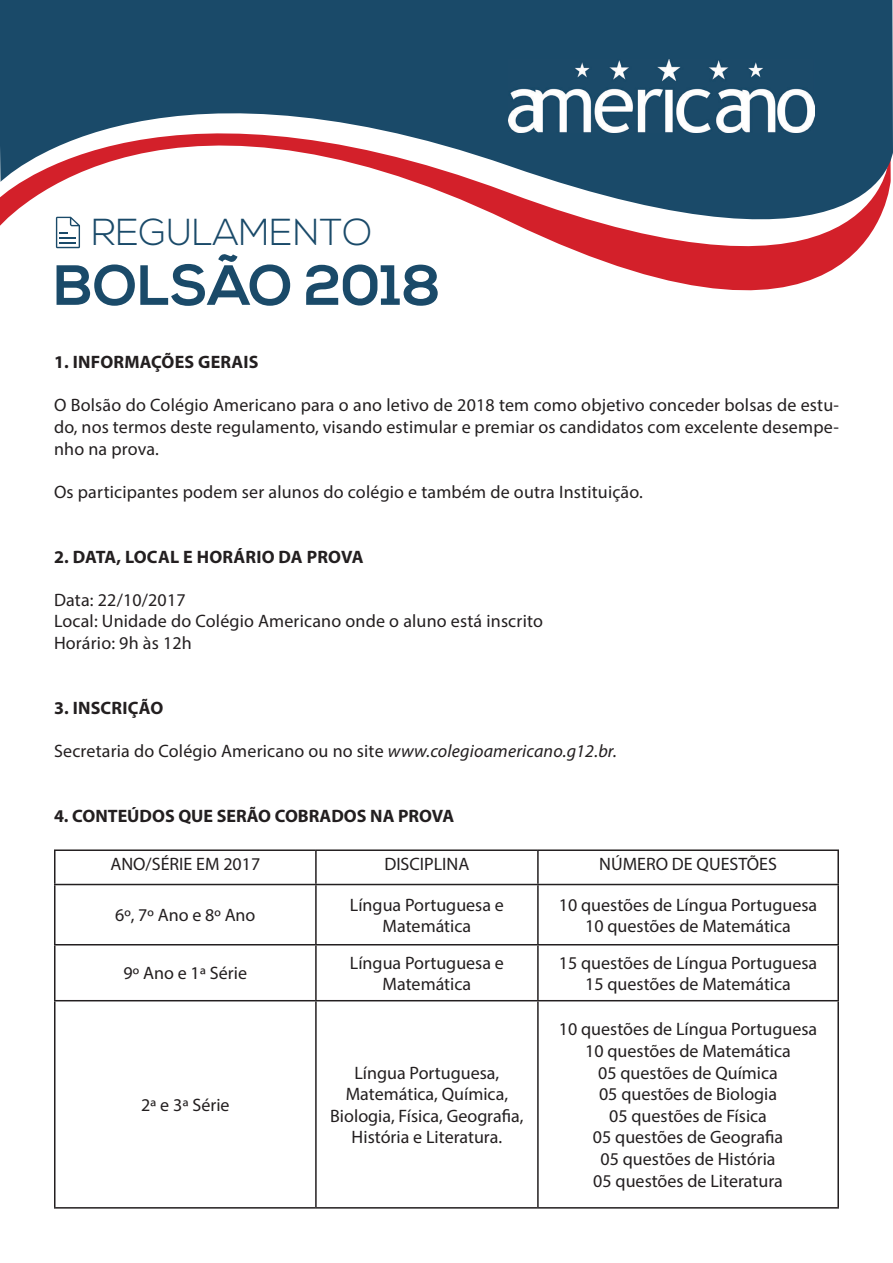
<style>
.page{position:relative;width:893px;height:1263px;background:#fff}
.page>*{position:absolute;margin:0;border:0;box-sizing:border-box;transform-origin:0 0}
.t1{font:700 56.55px "Nexa";color:#1a4a69}
.t2{font:300 37.5px "Nexa";color:#1a4a69}
.t3{font:18px/21.6px "Myriad Pro";color:#231f20;text-align:center}
.t4{font:700 18px "Myriad Pro";letter-spacing:.005em;color:#231f20}
.s1{font-style:italic}
</style>
<div class="page">
<svg style="left:0;top:0;width:893px;height:291px;fill:#1a4a69"></svg>
<hr style="left:54px;top:849px;width:262px;height:2px;background:#231f20">
<hr style="left:54px;top:851px;width:2px;height:33px;background:#231f20">
<hr style="left:316px;top:849px;width:222px;height:2px;background:#231f20">
<hr style="left:315px;top:851px;width:2px;height:33px;background:#231f20">
<hr style="left:538px;top:849px;width:301px;height:2px;background:#231f20">
<hr style="left:537px;top:851px;width:2px;height:33px;background:#231f20">
<hr style="left:837px;top:851px;width:2px;height:33px;background:#231f20">
<hr style="left:54px;top:884px;width:262px;height:1px;background:#231f20">
<hr style="left:54px;top:885px;width:2px;height:59px;background:#231f20">
<hr style="left:316px;top:884px;width:222px;height:1px;background:#231f20">
<hr style="left:315px;top:885px;width:2px;height:59px;background:#231f20">
<hr style="left:538px;top:884px;width:301px;height:1px;background:#231f20">
<hr style="left:537px;top:885px;width:2px;height:59px;background:#231f20">
<hr style="left:837px;top:885px;width:2px;height:59px;background:#231f20">
<hr style="left:54px;top:944px;width:262px;height:1px;background:#231f20">
<hr style="left:54px;top:945px;width:2px;height:55px;background:#231f20">
<hr style="left:316px;top:944px;width:222px;height:1px;background:#231f20">
<hr style="left:315px;top:945px;width:2px;height:55px;background:#231f20">
<hr style="left:538px;top:944px;width:301px;height:1px;background:#231f20">
<hr style="left:537px;top:945px;width:2px;height:55px;background:#231f20">
<hr style="left:837px;top:945px;width:2px;height:55px;background:#231f20">
<hr style="left:54px;top:1000px;width:262px;height:1px;background:#231f20">
<hr style="left:54px;top:1001px;width:2px;height:206px;background:#231f20">
<hr style="left:316px;top:1000px;width:222px;height:1px;background:#231f20">
<hr style="left:315px;top:1001px;width:2px;height:206px;background:#231f20">
<hr style="left:538px;top:1000px;width:301px;height:1px;background:#231f20">
<hr style="left:537px;top:1001px;width:2px;height:206px;background:#231f20">
<hr style="left:837px;top:1001px;width:2px;height:206px;background:#231f20">
<hr style="left:54px;top:1207px;width:262px;height:1px;background:#231f20">
<hr style="left:316px;top:1207px;width:222px;height:1px;background:#231f20">
<hr style="left:538px;top:1207px;width:301px;height:1px;background:#231f20">
<img style="left:508px;top:59px;width:307px;height:73px">
<svg style="left:56px;top:217px;width:24px;height:31px"></svg>
<h2 class="t2" style="left:92px;top:210px;width:283px">REGULAMENTO</h2>
<h1 class="t1" style="left:54px;top:253px;width:388px">BOLSÃO 2018</h1>
<p class="t4" style="left:54px;top:350px;width:206px">1. INFORMAÇÕES GERAIS</p>
<p class="t3" style="left:54px;top:394px;width:786px;text-align:justify">O Bolsão do Colégio Americano para o ano letivo de 2018 tem como objetivo conceder bolsas de estu&shy;do, nos termos deste regulamento, visando estimular e premiar os candidatos com excelente desempe&shy;nho na prova.</p>
<p class="t3" style="left:54px;top:481px;width:590px">Os participantes podem ser alunos do colégio e também de outra Instituição.</p>
<p class="t4" style="left:54px;top:545px;width:311px">2. DATA, LOCAL E HORÁRIO DA PROVA</p>
<p class="t3" style="left:54px;top:589px;width:490px;text-align:left">Data: 22/10/2017<br>Local: Unidade do Colégio Americano onde o aluno está inscrito<br>Horário: 9h às 12h</p>
<p class="t4" style="left:54px;top:696px;width:111px">3. INSCRIÇÃO</p>
<p class="t3" style="left:54px;top:740px;width:564px">Secretaria do Colégio Americano ou no site <span class="s1">www.colegioamericano.g12.br.</span></p>
<p class="t4" style="left:54px;top:804px;width:402px">4. CONTEÚDOS QUE SERÃO COBRADOS NA PROVA</p>
<p class="t3" style="left:110px;top:853px;width:151px">ANO/SÉRIE EM 2017</p>
<p class="t3" style="left:384px;top:853px;width:87px">DISCIPLINA</p>
<p class="t3" style="left:599px;top:853px;width:179px">NÚMERO DE QUESTÕES</p>
<p class="t3" style="left:115px;top:904px;width:142px">6º, 7º Ano e 8º Ano</p>
<p class="t3" style="left:350px;top:893px;width:156px">Língua Portuguesa e<br>Matemática</p>
<p class="t3" style="left:559px;top:893px;width:260px">10 questões de Língua Portuguesa<br>10 questões de Matemática</p>
<p class="t3" style="left:124px;top:962px;width:125px">9º Ano e 1ª Série</p>
<p class="t3" style="left:350px;top:951px;width:156px">Língua Portuguesa e<br>Matemática</p>
<p class="t3" style="left:559px;top:951px;width:260px">15 questões de Língua Portuguesa<br>15 questões de Matemática</p>
<p class="t3" style="left:141px;top:1094px;width:90px">2ª e 3ª Série</p>
<p class="t3" style="left:330px;top:1061px;width:195px">Língua Portuguesa,<br>Matemática, Química,<br>Biologia, Física, Geografia,<br>História e Literatura.</p>
<p class="t3" style="left:559px;top:1018px;width:260px">10 questões de Língua Portuguesa<br>10 questões de Matemática<br>05 questões de Química<br>05 questões de Biologia<br>05 questões de Física<br>05 questões de Geografia<br>05 questões de História<br>05 questões de Literatura</p>
</div>
